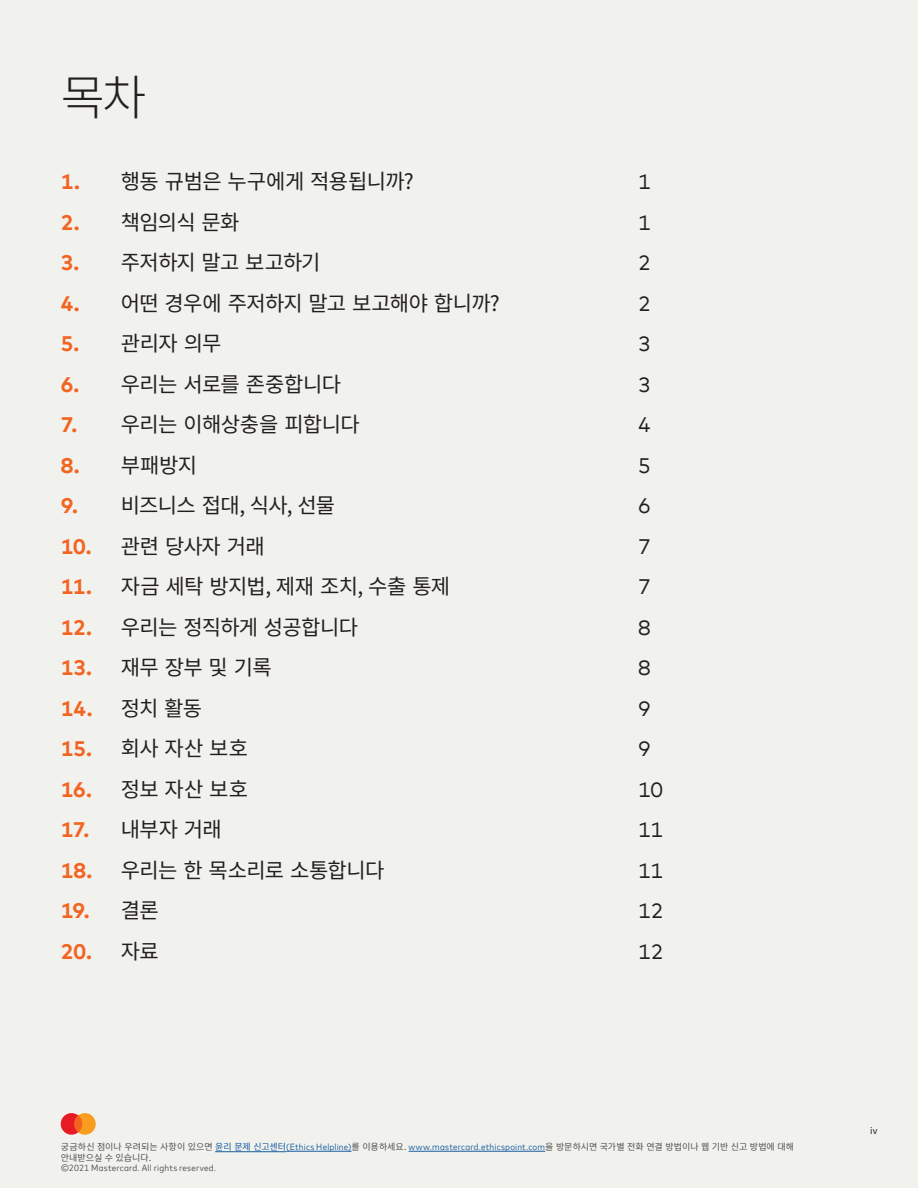
<style>
.page{position:relative;width:918px;height:1188px;background:#f1f1ee}
.page>*{position:absolute;margin:0;border:0;box-sizing:border-box;transform-origin:0 0}
.MC_-_Headline_LG__Li{font:300 48px "Source Han Sans KR";color:#231f20}
.Paragraph_Style_1{font:21px "Source Han Sans KR";letter-spacing:-.03em;color:#231f20}
.Paragraph_Style_1-2{font:21px "Mark Offc For MC";letter-spacing:-.01em;color:#231f20}
.t1{font:700 21px "Mark Offc For MC";color:#f36421}
.t2{font:9px/10.5px "Source Han Sans KR";color:#52504e}
.t3{font:9px "Mark For MC Nrw";letter-spacing:.02em;color:#52504e}
.t4{font:9px "Source Han Sans KR";color:#231f20}
.s1{font-family:"Mark Offc For MC";font-weight:700;color:#f36421}
.s2{font-family:"Source Han Sans KR";font-weight:400;color:#231f20}
.s3{color:#175d9e}
.s4{font-family:"Mark For MC Nrw";color:#175d9e}
</style>
<div class="page">
<svg style="left:61px;top:1113px;width:35px;height:22px"></svg>
<hr style="left:215px;top:1151px;width:71px;height:1px;background:#175d9e">
<hr style="left:286px;top:1151px;width:66px;height:1px;background:#175d9e">
<hr style="left:409px;top:1151px;width:136px;height:1px;background:#175d9e">
<p class="MC_-_Headline_LG__Li" style="left:61px;top:70px;width:87px">목차</p>
<p class="Paragraph_Style_1" style="left:61px;top:169px;width:354px"><span class="s1">1.</span> 행동 규범은 누구에게 적용됩니까?</p>
<p class="Paragraph_Style_1-2" style="left:638px;top:166px;width:14px">1</p>
<p class="Paragraph_Style_1" style="left:61px;top:210px;width:180px"><span class="s1">2.</span> 책임의식 문화</p>
<p class="Paragraph_Style_1-2" style="left:638px;top:206px;width:14px">1</p>
<p class="Paragraph_Style_1" style="left:61px;top:250px;width:261px"><span class="s1">3.</span> 주저하지 말고 보고하기</p>
<p class="Paragraph_Style_1-2" style="left:638px;top:247px;width:14px">2</p>
<p class="Paragraph_Style_1" style="left:61px;top:291px;width:441px"><span class="s1">4.</span> 어떤 경우에 주저하지 말고 보고해야 합니까?</p>
<p class="Paragraph_Style_1-2" style="left:638px;top:287px;width:14px">2</p>
<p class="Paragraph_Style_1" style="left:61px;top:331px;width:162px"><span class="s1">5.</span> 관리자 의무</p>
<p class="Paragraph_Style_1-2" style="left:638px;top:328px;width:14px">3</p>
<p class="Paragraph_Style_1" style="left:61px;top:372px;width:282px"><span class="s1">6.</span> 우리는 서로를 존중합니다</p>
<p class="Paragraph_Style_1-2" style="left:638px;top:368px;width:14px">3</p>
<p class="Paragraph_Style_1" style="left:61px;top:412px;width:301px"><span class="s1">7.</span> 우리는 이해상충을 피합니다</p>
<p class="Paragraph_Style_1-2" style="left:638px;top:409px;width:14px">4</p>
<p class="Paragraph_Style_1" style="left:61px;top:453px;width:138px"><span class="s1">8.</span> 부패방지</p>
<p class="Paragraph_Style_1-2" style="left:638px;top:449px;width:14px">5</p>
<p class="Paragraph_Style_1" style="left:61px;top:493px;width:276px"><span class="s1">9.</span> 비즈니스 접대, 식사, 선물</p>
<p class="Paragraph_Style_1-2" style="left:638px;top:490px;width:14px">6</p>
<p class="Paragraph_Style_1" style="left:61px;top:534px;width:205px"><span class="s1">10.</span> 관련 당사자 거래</p>
<p class="Paragraph_Style_1-2" style="left:638px;top:530px;width:14px">7</p>
<p class="Paragraph_Style_1" style="left:61px;top:574px;width:391px"><span class="s1">11.</span> 자금 세탁 방지법, 제재 조치, 수출 통제</p>
<p class="Paragraph_Style_1-2" style="left:638px;top:571px;width:14px">7</p>
<p class="Paragraph_Style_1" style="left:61px;top:615px;width:299px"><span class="s1">12.</span> 우리는 정직하게 성공합니다</p>
<p class="Paragraph_Style_1-2" style="left:638px;top:611px;width:14px">8</p>
<p class="Paragraph_Style_1" style="left:61px;top:655px;width:212px"><span class="s1">13.</span> 재무 장부 및 기록</p>
<p class="Paragraph_Style_1-2" style="left:638px;top:652px;width:14px">8</p>
<p class="Paragraph_Style_1" style="left:61px;top:696px;width:143px"><span class="s1">14.</span> 정치 활동</p>
<p class="Paragraph_Style_1-2" style="left:638px;top:692px;width:14px">9</p>
<p class="Paragraph_Style_1" style="left:61px;top:736px;width:189px"><span class="s1">15.</span> 회사 자산 보호</p>
<p class="Paragraph_Style_1-2" style="left:638px;top:733px;width:14px">9</p>
<p class="Paragraph_Style_1" style="left:61px;top:777px;width:189px"><span class="s1">16.</span> 정보 자산 보호</p>
<p class="Paragraph_Style_1-2" style="left:638px;top:773px;width:26px">10</p>
<p class="Paragraph_Style_1" style="left:61px;top:817px;width:163px"><span class="s1">17.</span> 내부자 거래</p>
<p class="Paragraph_Style_1-2" style="left:638px;top:814px;width:26px">11</p>
<p class="Paragraph_Style_1" style="left:61px;top:858px;width:325px"><span class="s1">18.</span> 우리는 한 목소리로 소통합니다</p>
<p class="Paragraph_Style_1-2" style="left:638px;top:854px;width:26px">11</p>
<p class="t1" style="left:61px;top:895px;width:99px">19. <span class="s2">결론</span></p>
<p class="Paragraph_Style_1-2" style="left:638px;top:895px;width:27px">12</p>
<p class="t1" style="left:61px;top:935px;width:99px">20. <span class="s2">자료</span></p>
<p class="Paragraph_Style_1-2" style="left:638px;top:935px;width:27px">12</p>
<p class="t2" style="left:61px;top:1142px;width:735px">궁금하신 점이나 우려되는 사항이 있으면 <span class="s3">윤리 문제 신고센터</span><span class="s4">(Ethics Helpline)</span>를 이용하세요. <span class="s4">www.mastercard.ethicspoint.com</span>을 방문하시면 국가별 전화 연결 방법이나 웹 기반 신고 방법에 대해 안내받으실 수 있습니다.</p>
<p class="t3" style="left:61px;top:1162px;width:157px">©2021 Mastercard. All rights reserved.</p>
<p class="t4" style="left:870px;top:1125px;width:9px">iv</p>
</div>
